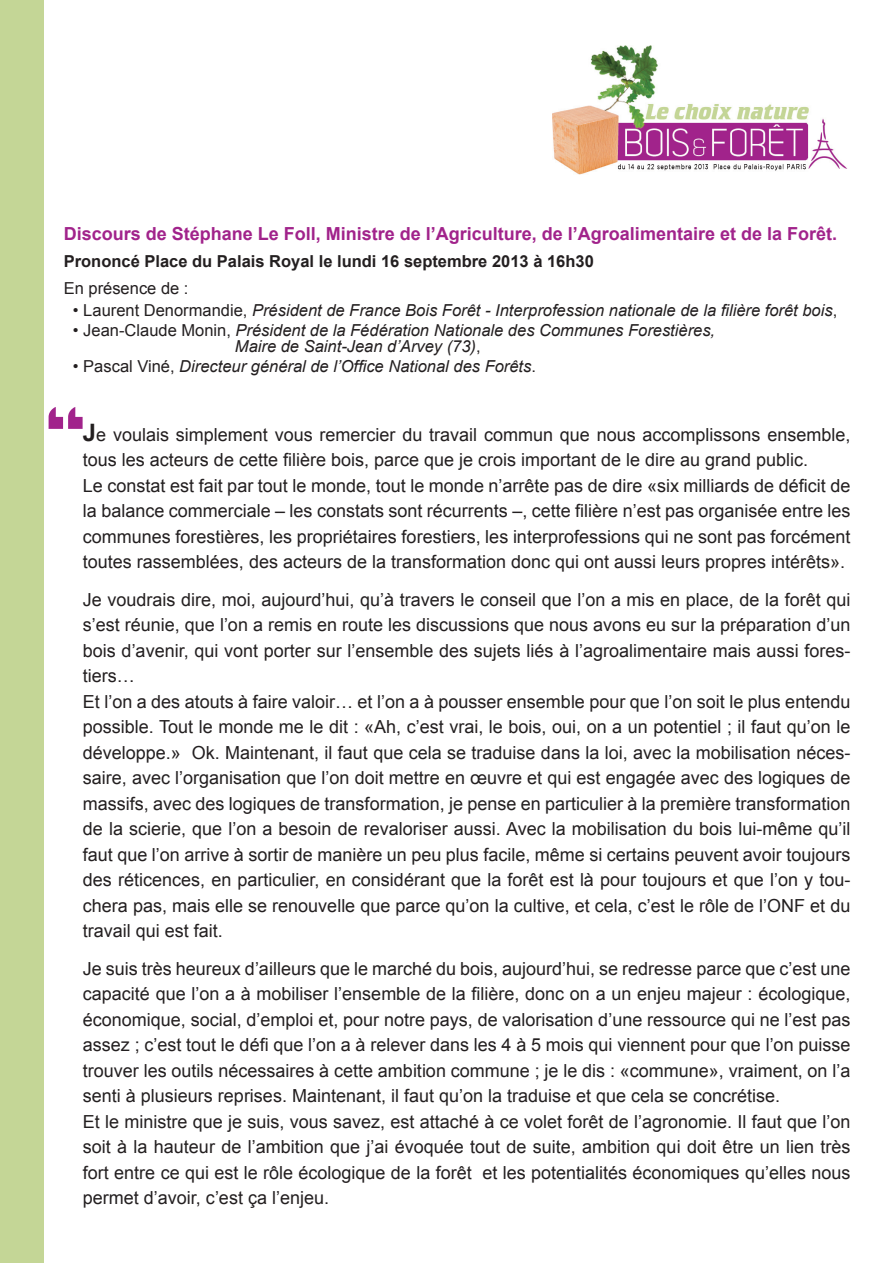
<style>
.page{position:relative;width:893px;height:1263px;background:#fff}
.page>*{position:absolute;margin:0;border:0;box-sizing:border-box;transform-origin:0 0}
.t1{font:90px "Hancock Park Bold Laser";color:#a1238b}
.t2{font:18px/25.5px "Arial";color:#231f20;text-align:justify}
.t3{font:700 18px "Arial";color:#a1238b}
.t4{font:italic 16.5px "Arial";color:#231f20}
.t5{font:700 16.5px "Arial";color:#231f20}
.t6{font:16.5px "Arial";color:#231f20}
.s1{font-style:normal}
.s2{font-weight:700;font-size:24px}
</style>
<div class="page">
<img style="left:552px;top:45px;width:295px;height:130px">
<div style="left:0;top:0;width:43px;height:1263px;background:#c4d696"></div>
<p class="t3" style="left:64px;top:222px;width:775px">Discours de Stéphane Le Foll, Ministre de l’Agriculture, de l’Agroalimentaire et de la Forêt.</p>
<p class="t5" style="left:64px;top:250px;width:532px">Prononcé Place du Palais Royal le lundi 16 septembre 2013 à 16h30</p>
<p class="t6" style="left:64px;top:277px;width:126px">En présence de :</p>
<p class="t4" style="left:73px;top:300px;width:766px"><span class="s1">• Laurent Denormandie,</span> Président de France Bois Forêt - Interprofession nationale de la filière forêt bois<span class="s1">,</span></p>
<p class="t4" style="left:73px;top:319px;width:644px"><span class="s1">• Jean-Claude Monin,</span> Président de la Fédération Nationale des Communes Forestières,</p>
<p class="t4" style="left:235px;top:336px;width:247px">Maire de Saint-Jean d’Arvey (73)<span class="s1">,</span></p>
<p class="t4" style="left:73px;top:356px;width:465px"><span class="s1">• Pascal Viné,</span> Directeur général de l’Office National des Forêts<span class="s1">.</span></p>
<p class="t1" style="left:49px;top:405px;width:41px">‘‘</p>
<p class="t2" style="left:83px;top:422px;width:769px"><span class="s2">J</span>e voulais simplement vous remercier du travail commun que nous accomplissons ensemble, tous les acteurs de cette filière bois, parce que je crois important de le dire au grand public.</p>
<p class="t2" style="left:83px;top:473px;width:769px">Le constat est fait par tout le monde, tout le monde n’arrête pas de dire «six milliards de déficit de la balance commerciale – les constats sont récurrents –, cette filière n’est pas organisée entre les communes forestières, les propriétaires forestiers, les interprofessions qui ne sont pas forcément toutes rassemblées, des acteurs de la transformation donc qui ont aussi leurs propres intérêts».</p>
<p class="t2" style="left:83px;top:587px;width:769px">Je voudrais dire, moi, aujourd’hui, qu’à travers le conseil que l’on a mis en place, de la forêt qui s’est réunie, que l’on a remis en route les discussions que nous avons eu sur la préparation d’un bois d’avenir, qui vont porter sur l’ensemble des sujets liés à l’agroalimentaire mais aussi fores&shy;tiers…</p>
<p class="t2" style="left:83px;top:689px;width:769px">Et l’on a des atouts à faire valoir… et l’on a à pousser ensemble pour que l’on soit le plus entendu possible. Tout le monde me le dit : «Ah, c’est vrai, le bois, oui, on a un potentiel ; il faut qu’on le développe.» Ok. Maintenant, il faut que cela se traduise dans la loi, avec la mobilisation néces&shy;saire, avec l’organisation que l’on doit mettre en œuvre et qui est engagée avec des logiques de massifs, avec des logiques de transformation, je pense en particulier à la première transformation de la scierie, que l’on a besoin de revaloriser aussi. Avec la mobilisation du bois lui-même qu’il faut que l’on arrive à sortir de manière un peu plus facile, même si certains peuvent avoir toujours des réticences, en particulier, en considérant que la forêt est là pour toujours et que l’on y tou&shy;chera pas, mais elle se renouvelle que parce qu’on la cultive, et cela, c’est le rôle de l’ONF et du travail qui est fait.</p>
<p class="t2" style="left:83px;top:956px;width:769px">Je suis très heureux d’ailleurs que le marché du bois, aujourd’hui, se redresse parce que c’est une capacité que l’on a à mobiliser l’ensemble de la filière, donc on a un enjeu majeur : écologique, économique, social, d’emploi et, pour notre pays, de valorisation d’une ressource qui ne l’est pas assez ; c’est tout le défi que l’on a à relever dans les 4 à 5 mois qui viennent pour que l’on puisse trouver les outils nécessaires à cette ambition commune ; je le dis : «commune», vraiment, on l’a senti à plusieurs reprises. Maintenant, il faut qu’on la traduise et que cela se concrétise.</p>
<p class="t2" style="left:83px;top:1109px;width:769px">Et le ministre que je suis, vous savez, est attaché à ce volet forêt de l’agronomie. Il faut que l’on soit à la hauteur de l’ambition que j’ai évoquée tout de suite, ambition qui doit être un lien très fort entre ce qui est le rôle écologique de la forêt et les potentialités économiques qu’elles nous permet d’avoir, c’est ça l’enjeu.</p>
</div>
